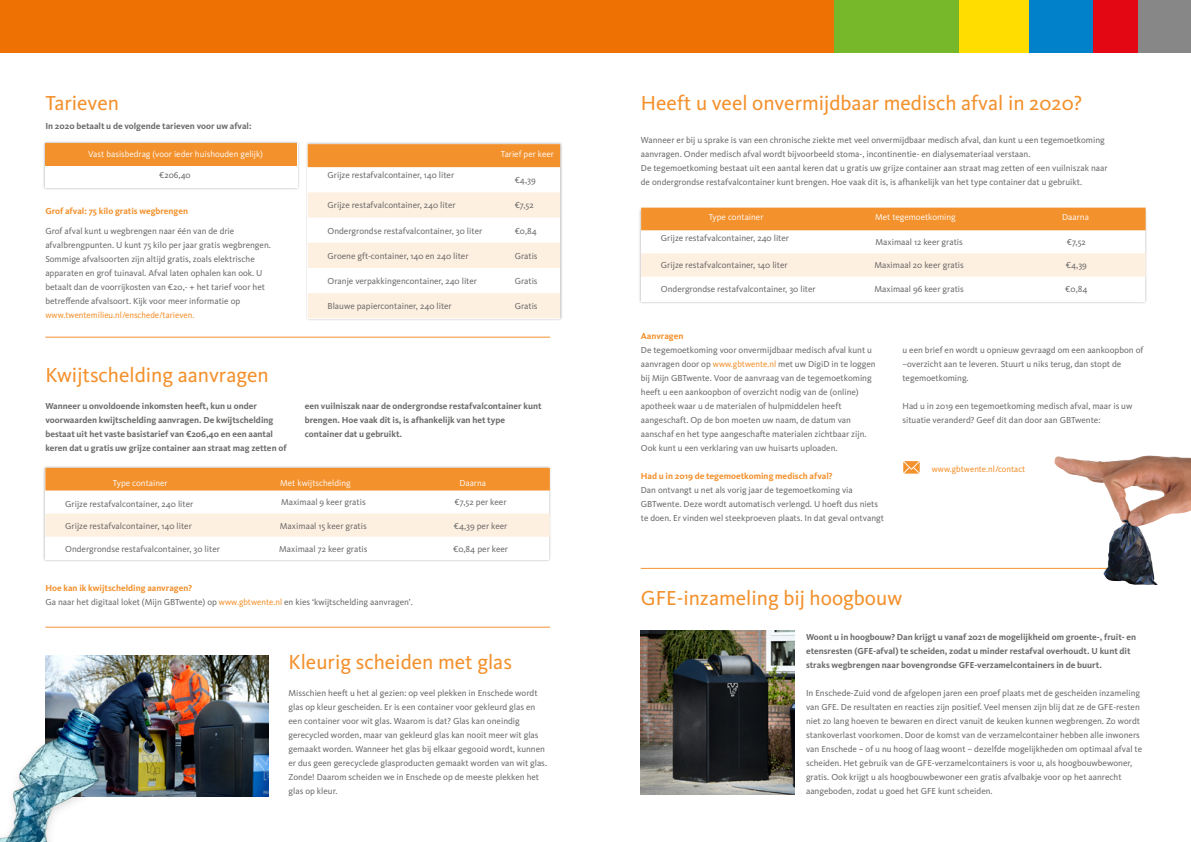
<style>
.page{position:relative;width:1191px;height:842px;background:#fff}
.page>*{position:absolute;margin:0;border:0;box-sizing:border-box;transform-origin:0 0}
.t1{font:21px "FF Kievit Pro";color:#f3912d}
.t2{font:9px/14px "FF Kievit Pro";color:#6d6c6b}
.t3{font:700 9px/14px "FF Kievit Pro";color:#6d6c6b}
.t4{font:9px "FF Kievit Pro";color:#fff}
.t5{font:700 9px "FF Kievit Pro";color:#f3912d}
.t6{font:9px "FF Kievit Pro";color:#f3912d;scale:.96 1}
.s1{font-weight:700;color:#f3912d}
.s2{color:#f3912d}
</style>
<div class="page">
<hr style="left:641px;top:568px;width:504px;height:1px;background:#f3912d">
<div style="left:1089px;top:0;width:49px;height:53px;background:#e30613"></div>
<div style="left:0;top:0;width:833px;height:53px;background:#ee7203"></div>
<div style="left:833px;top:0;width:126px;height:53px;background:#76b82a"></div>
<div style="left:959px;top:0;width:70px;height:53px;background:#fd0"></div>
<div style="left:1029px;top:0;width:64px;height:53px;background:#0081c9"></div>
<div style="left:1138px;top:0;width:53px;height:53px;background:#878787"></div>
<div style="left:305px;top:142px;width:258px;height:179px;background:#000;opacity:.3"></div>
<div style="left:308px;top:144px;width:252px;height:174px;background:#fff"></div>
<div style="left:43px;top:141px;width:258px;height:49px;background:#000;opacity:.3"></div>
<div style="left:45px;top:143px;width:253px;height:45px;background:#fff"></div>
<div style="left:45px;top:143px;width:252px;height:23px;background:#f3912d"></div>
<div style="left:308px;top:144px;width:252px;height:23px;background:#f3912d"></div>
<svg style="left:308px;top:192px;width:252px;height:126px"></svg>
<div style="left:43px;top:465px;width:509px;height:97px;background:#000;opacity:.3"></div>
<div style="left:45px;top:468px;width:504px;height:92px;background:#fff"></div>
<div style="left:45px;top:468px;width:505px;height:22px;background:#f3912d"></div>
<div style="left:45px;top:513px;width:505px;height:24px;background:#fef0e1"></div>
<img style="left:1053px;top:455px;width:138px;height:130px">
<hr style="left:45px;top:337px;width:505px;height:1px;background:#f3912d">
<hr style="left:45px;top:627px;width:505px;height:1px;background:#f3912d">
<div style="left:638px;top:207px;width:509px;height:97px;background:#000;opacity:.3"></div>
<div style="left:641px;top:210px;width:503px;height:92px;background:#fff"></div>
<div style="left:641px;top:208px;width:504px;height:22px;background:#f3912d"></div>
<div style="left:641px;top:253px;width:504px;height:24px;background:#fef0e1"></div>
<svg style="left:903px;top:461px;width:16px;height:13px"></svg>
<img style="left:641px;top:630px;width:153px;height:164px">
<img style="left:45px;top:655px;width:224px;height:142px">
<div style="left:0;top:702px;width:111px;height:140px;background:#000;opacity:.15"></div>
<img style="left:0;top:703px;width:108px;height:139px">
<h1 class="t1" style="left:45px;top:91px;width:75px">Tarieven</h1>
<p class="t3" style="left:45px;top:119px;width:208px">In 2020 betaalt u de volgende tarieven voor uw afval:</p>
<p class="t4" style="left:88px;top:149px;width:176px">Vast basisbedrag (voor ieder huishouden gelijk)</p>
<p class="t2" style="left:159px;top:168px;width:33px">€206,40</p>
<p class="t5" style="left:45px;top:206px;width:144px">Grof afval: 75 kilo gratis wegbrengen</p>
<p class="t2" style="left:45px;top:224px;width:227px">Grof afval kunt u wegbrengen naar één van de drie afvalbrengpunten. U kunt 75 kilo per jaar gratis wegbrengen.<br>Sommige afvalsoorten zijn altijd gratis, zoals elektrische apparaten en grof tuinaval. Afval laten ophalen kan ook. U betaalt dan de voorrijkosten van €20,- + het tarief voor het betreffende afvalsoort. Kijk voor meer informatie op</p>
<p class="t6" style="left:45px;top:310px;width:157px">www.twentemilieu.nl/enschede/tarieven.</p>
<h1 class="t1" style="left:45px;top:363px;width:225px">Kwijtschelding aanvragen</h1>
<p class="t2" style="left:327px;top:168px;width:128px">Grijze restafvalcontainer, 140 liter</p>
<p class="t4" style="left:501px;top:149px;width:55px">Tarief per keer</p>
<p class="t2" style="left:514px;top:173px;width:23px">€4,39</p>
<p class="t2" style="left:327px;top:198px;width:130px">Grijze restafvalcontainer, 240 liter</p>
<p class="t2" style="left:514px;top:198px;width:21px">€7,52</p>
<p class="t2" style="left:327px;top:224px;width:156px">Ondergrondse restafvalcontainer, 30 liter</p>
<p class="t2" style="left:514px;top:224px;width:24px">€0,84</p>
<p class="t2" style="left:327px;top:249px;width:142px">Groene gft-container, 140 en 240 liter</p>
<p class="t2" style="left:514px;top:249px;width:24px">Gratis</p>
<p class="t2" style="left:327px;top:274px;width:151px">Oranje verpakkingencontainer, 240 liter</p>
<p class="t2" style="left:514px;top:274px;width:24px">Gratis</p>
<p class="t2" style="left:327px;top:299px;width:126px">Blauwe papiercontainer, 240 liter</p>
<p class="t2" style="left:514px;top:299px;width:24px">Gratis</p>
<p class="t3" style="left:45px;top:399px;width:243px">Wanneer u onvoldoende inkomsten heeft, kun u onder voorwaarden kwijtschelding aanvragen. De kwijtschelding bestaat uit het vaste basistarief van €206,40 en een aantal keren dat u gratis uw grijze container aan straat mag zetten of</p>
<p class="t3" style="left:305px;top:399px;width:238px">een vuilniszak naar de ondergrondse restafvalcontainer kunt brengen. Hoe vaak dit is, is afhankelijk van het type container dat u gebruikt.</p>
<p class="t4" style="left:113px;top:478px;width:56px">Type container</p>
<p class="t4" style="left:280px;top:478px;width:72px">Met kwijtschelding</p>
<p class="t4" style="left:459px;top:478px;width:28px">Daarna</p>
<p class="t2" style="left:65px;top:497px;width:130px">Grijze restafvalcontainer, 240 liter</p>
<p class="t2" style="left:281px;top:495px;width:86px">Maximaal 9 keer gratis</p>
<p class="t2" style="left:454px;top:495px;width:53px">€7,52 per keer</p>
<p class="t2" style="left:65px;top:519px;width:128px">Grijze restafvalcontainer, 140 liter</p>
<p class="t2" style="left:280px;top:519px;width:88px">Maximaal 15 keer gratis</p>
<p class="t2" style="left:454px;top:519px;width:55px">€4,39 per keer</p>
<p class="t2" style="left:65px;top:542px;width:156px">Ondergrondse restafvalcontainer, 30 liter</p>
<p class="t2" style="left:279px;top:542px;width:90px">Maximaal 72 keer gratis</p>
<p class="t2" style="left:453px;top:542px;width:56px">€0,84 per keer</p>
<p class="t2" style="left:45px;top:581px;width:369px"><span class="s1">Hoe kan ik kwijtschelding aanvragen?<br></span>Ga naar het digitaal loket (Mijn GBTwente) op <span class="s2">www.gbtwente.nl</span> en kies ‘kwijtschelding aanvragen’.</p>
<h1 class="t1" style="left:288px;top:650px;width:225px">Kleurig scheiden met glas</h1>
<p class="t2" style="left:288px;top:686px;width:260px">Misschien heeft u het al gezien: op veel plekken in Enschede wordt glas op kleur gescheiden. Er is een container voor gekleurd glas en een container voor wit glas. Waarom is dat? Glas kan oneindig gerecycled worden, maar van gekleurd glas kan nooit meer wit glas gemaakt worden. Wanneer het glas bij elkaar gegooid wordt, kunnen er dus geen gerecyclede glasproducten gemaakt worden van wit glas.<br>Zonde! Daarom scheiden we in Enschede op de meeste plekken het glas op kleur.</p>
<h1 class="t1" style="left:641px;top:91px;width:443px">Heeft u veel onvermijdbaar medisch afval in 2020?</h1>
<p class="t2" style="left:641px;top:133px;width:468px">Wanneer er bij u sprake is van een chronische ziekte met veel onvermijdbaar medisch afval, dan kunt u een tegemoetkoming aanvragen. Onder medisch afval wordt bijvoorbeeld stoma-, incontinentie- en dialysemateriaal verstaan.<br>De tegemoetkoming bestaat uit een aantal keren dat u gratis uw grijze container aan straat mag zetten of een vuilniszak naar de ondergrondse restafvalcontainer kunt brengen. Hoe vaak dit is, is afhankelijk van het type container dat u gebruikt.</p>
<p class="t4" style="left:709px;top:212px;width:56px">Type container</p>
<p class="t4" style="left:875px;top:212px;width:82px">Met tegemoetkoming</p>
<p class="t4" style="left:1062px;top:212px;width:28px">Daarna</p>
<p class="t2" style="left:661px;top:231px;width:130px">Grijze restafvalcontainer, 240 liter</p>
<p class="t2" style="left:875px;top:235px;width:89px">Maximaal 12 keer gratis</p>
<p class="t2" style="left:1066px;top:235px;width:21px">€7,52</p>
<p class="t2" style="left:661px;top:258px;width:128px">Grijze restafvalcontainer, 140 liter</p>
<p class="t2" style="left:874px;top:258px;width:91px">Maximaal 20 keer gratis</p>
<p class="t2" style="left:1065px;top:258px;width:23px">€4,39</p>
<p class="t2" style="left:661px;top:282px;width:156px">Ondergrondse restafvalcontainer, 30 liter</p>
<p class="t2" style="left:874px;top:282px;width:91px">Maximaal 96 keer gratis</p>
<p class="t2" style="left:1065px;top:282px;width:24px">€0,84</p>
<p class="t5" style="left:641px;top:331px;width:44px">Aanvragen</p>
<p class="t2" style="left:641px;top:343px;width:236px">De tegemoetkoming voor onvermijdbaar medisch afval kunt u aanvragen door op <span class="s2">www.gbtwente.nl</span> met uw DigiD in te loggen bij Mijn GBTwente. Voor de aanvraag van de tegemoetkoming heeft u een aankoopbon of overzicht nodig van de (online) apotheek waar u de materialen of hulpmiddelen heeft aangeschaft. Op de bon moeten uw naam, de datum van aanschaf en het type aangeschafte materialen zichtbaar zijn.<br>Ook kunt u een verklaring van uw huisarts uploaden.</p>
<p class="t5" style="left:641px;top:471px;width:193px">Had u in 2019 de tegemoetkoming medisch afval?</p>
<p class="t2" style="left:641px;top:483px;width:245px">Dan ontvangt u net als vorig jaar de tegemoetkoming via<br>GBTwente. Deze wordt automatisch verlengd. U hoeft dus niets te doen. Er vinden wel steekproeven plaats. In dat geval ontvangt</p>
<p class="t2" style="left:902px;top:343px;width:242px">u een brief en wordt u opnieuw gevraagd om een aankoopbon of –overzicht aan te leveren. Stuurt u niks terug, dan stopt de tegemoetkoming.</p>
<p class="t2" style="left:902px;top:399px;width:231px">Had u in 2019 een tegemoetkoming medisch afval, maar is uw situatie veranderd? Geef dit dan door aan GBTwente:</p>
<p class="t6" style="left:931px;top:464px;width:99px">www.gbtwente.nl/contact</p>
<h1 class="t1" style="left:641px;top:587px;width:263px">GFE-inzameling bij hoogbouw</h1>
<p class="t3" style="left:806px;top:630px;width:332px">Woont u in hoogbouw? Dan krijgt u vanaf 2021 de mogelijkheid om groente-, fruit- en etensresten (GFE-afval) te scheiden, zodat u minder restafval overhoudt. U kunt dit straks wegbrengen naar bovengrondse GFE-verzamelcontainers in de buurt.</p>
<p class="t2" style="left:806px;top:686px;width:338px">In Enschede-Zuid vond de afgelopen jaren een proef plaats met de gescheiden inzameling van GFE. De resultaten en reacties zijn positief. Veel mensen zijn blij dat ze de GFE-resten niet zo lang hoeven te bewaren en direct vanuit de keuken kunnen wegbrengen. Zo wordt stankoverlast voorkomen. Door de komst van de verzamelcontainer hebben alle inwoners van Enschede – of u nu hoog of laag woont – dezelfde mogelijkheden om optimaal afval te scheiden. Het gebruik van de GFE-verzamelcontainers is voor u, als hoogbouwbewoner, gratis. Ook krijgt u als hoogbouwbewoner een gratis afvalbakje voor op het aanrecht aangeboden, zodat u goed het GFE kunt scheiden.</p>
</div>
